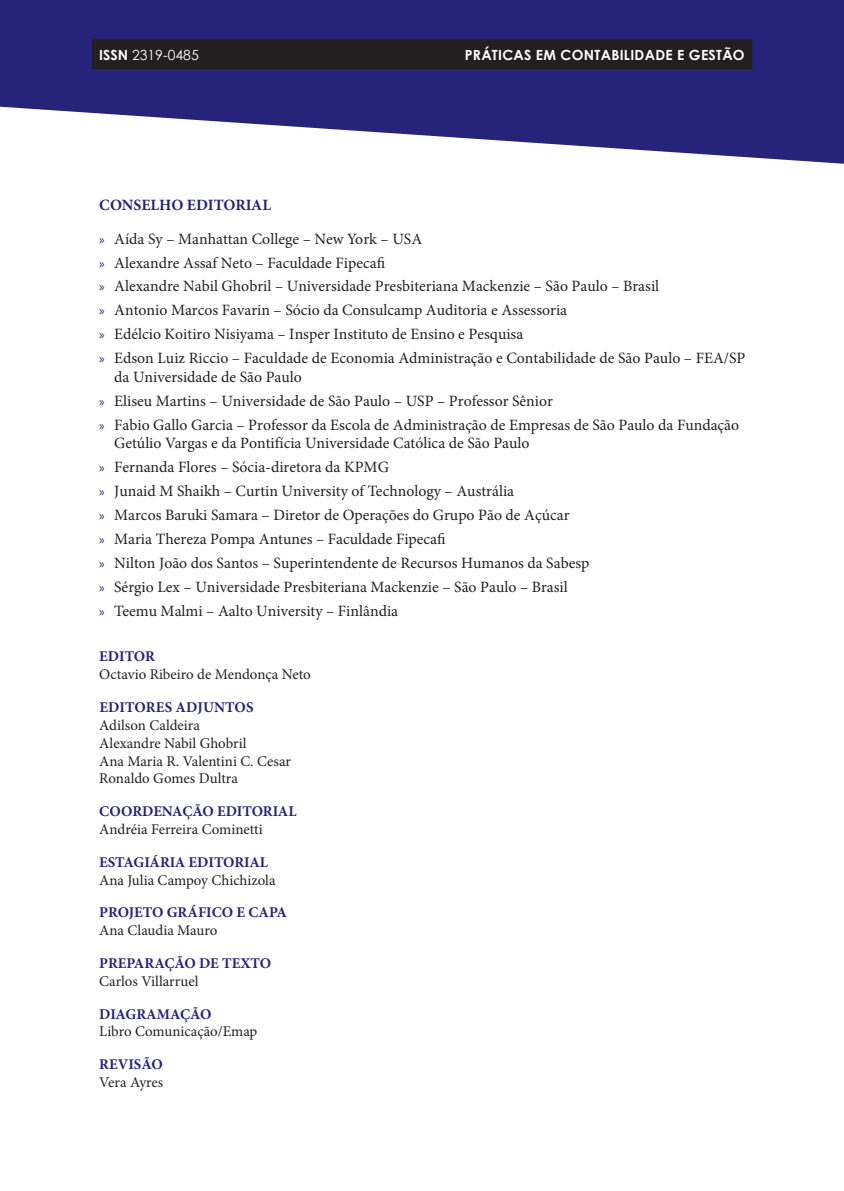
<style>
.page{position:relative;width:844px;height:1191px;background:#fff}
.page>*{position:absolute;margin:0;border:0;box-sizing:border-box;transform-origin:0 0}
.t1{font:15.75px/23.8px "Minion Pro";color:#231f20}
.t2{font:14.88px/17.8px "Minion Pro";letter-spacing:-.005em;color:#231f20}
.t3{font:700 14.88px "Minion Pro";color:#26237b}
.t4{font:700 14px "Century Gothic";letter-spacing:.02em;color:#fff}
.t5{font:14px "Century Gothic";color:#fff}
.s1{font-weight:700}
.s2{font-weight:700;color:#26237b}
.s3{font-family:"Myriad Pro";font-size:13.12px;color:#26237b}
</style>
<div class="page">
<svg style="left:0;top:0;width:843px;height:164px;fill:#26237b"></svg>
<div style="left:92px;top:39px;width:660px;height:30px;background:#231f20"></div>
<p class="t5" style="left:99px;top:45px;width:101px"><span class="s1">ISSN</span> 2319-0485</p>
<p class="t4" style="left:464px;top:44px;width:281px">PRÁTICAS EM CONTABILIDADE E GESTÃO</p>
<p class="t1" style="left:99px;top:188px;width:324px;line-height:33.8px"><span class="s2">CONSELHO EDITORIAL<br></span><span class="s3">»</span> Aída Sy – Manhattan College – New York – USA</p>
<p class="t1" style="left:99px;top:251px;width:647px"><span class="s3">»</span> Alexandre Assaf Neto – Faculdade Fipecafi<br><span class="s3">»</span> Alexandre Nabil Ghobril – Universidade Presbiteriana Mackenzie – São Paulo – Brasil<br><span class="s3">»</span> Antonio Marcos Favarin – Sócio da Consulcamp Auditoria e Assessoria<br><span class="s3">»</span> Edélcio Koitiro Nisiyama – Insper Instituto de Ensino e Pesquisa<br><span class="s3">»</span> Edson Luiz Riccio – Faculdade de Economia Administração e Contabilidade de São Paulo – FEA/SP</p>
<p class="t1" style="left:99px;top:365px;width:641px;text-indent:15px">da Universidade de São Paulo<br><span class="s3">»</span> Eliseu Martins – Universidade de São Paulo – USP – Professor Sênior<br><span class="s3">»</span> Fabio Gallo Garcia – Professor da Escola de Administração de Empresas de São Paulo da Fundação</p>
<p class="t1" style="left:99px;top:431px;width:491px;text-indent:15px">Getúlio Vargas e da Pontifícia Universidade Católica de São Paulo<br><span class="s3">»</span> Fernanda Flores – Sócia‑diretora da KPMG<br><span class="s3">»</span> Junaid M Shaikh – Curtin University of Technology – Austrália<br><span class="s3">»</span> Marcos Baruki Samara – Diretor de Operações do Grupo Pão de Açúcar<br><span class="s3">»</span> Maria Thereza Pompa Antunes – Faculdade Fipecafi<br><span class="s3">»</span> Nilton João dos Santos – Superintendente de Recursos Humanos da Sabesp <span class="s3">»</span> Sérgio Lex – Universidade Presbiteriana Mackenzie – São Paulo – Brasil<br><span class="s3">»</span> Teemu Malmi – Aalto University – Finlândia</p>
<p class="t3" style="left:99px;top:646px;width:57px">EDITOR</p>
<p class="t2" style="left:99px;top:665px;width:213px">Octavio Ribeiro de Mendonça Neto</p>
<p class="t3" style="left:99px;top:696px;width:156px">EDITORES ADJUNTOS</p>
<p class="t2" style="left:99px;top:716px;width:193px">Adilson Caldeira<br>Alexandre Nabil Ghobril<br>Ana Maria R. Valentini C. Cesar<br>Ronaldo Gomes Dultra</p>
<p class="t3" style="left:99px;top:801px;width:199px">COORDENAÇÃO EDITORIAL</p>
<p class="t2" style="left:99px;top:820px;width:165px">Andréia Ferreira Cominetti</p>
<p class="t3" style="left:99px;top:851px;width:170px">ESTAGIÁRIA EDITORIAL</p>
<p class="t2" style="left:99px;top:871px;width:178px">Ana Julia Campoy Chichizola</p>
<p class="t3" style="left:99px;top:902px;width:189px">PROJETO GRÁFICO E CAPA</p>
<p class="t2" style="left:99px;top:921px;width:120px">Ana Claudia Mauro</p>
<p class="t3" style="left:99px;top:952px;width:173px">PREPARAÇÃO DE TEXTO</p>
<p class="t2" style="left:99px;top:972px;width:101px">Carlos Villarruel</p>
<p class="t3" style="left:99px;top:1003px;width:114px">DIAGRAMAÇÃO</p>
<p class="t2" style="left:99px;top:1022px;width:159px">Libro Comunicação/Emap</p>
<p class="t3" style="left:99px;top:1053px;width:65px">REVISÃO</p>
<p class="t2" style="left:99px;top:1073px;width:66px">Vera Ayres</p>
</div>
